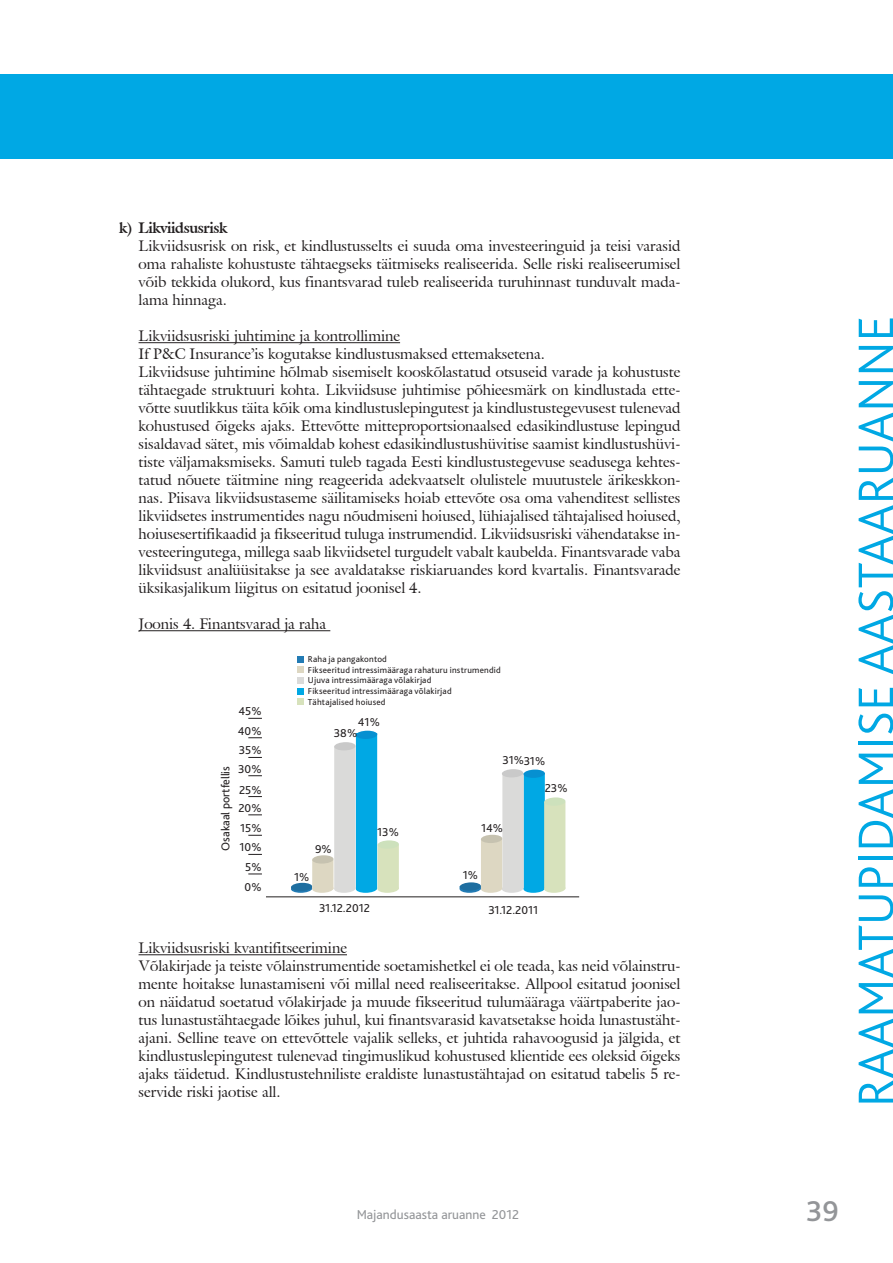
<style>
.page{position:relative;width:893px;height:1263px;background:#fff}
.page>*{position:absolute;margin:0;border:0;box-sizing:border-box;transform-origin:0 0}
.t1{font:300 52.05px "Bliss If Pro";color:#00a8e4}
.t2{font:500 30px "Bliss If Pro";color:#939598}
.t3{font:15px/18px "Galliard IT Cby BT";color:#231f20}
.t4{font:700 15px "Galliard IT Cby BT";letter-spacing:-.03em;color:#231f20}
.t5{font:13.5px "Bliss If Pro";color:#939598}
.t6{font:12px/19.5px "Bliss If Pro";color:#231f20}
.t7{font:9px/10.8px "Bliss If Pro";letter-spacing:.02em;color:#231f20}
</style>
<div class="page">
<div style="left:0;top:74px;width:893px;height:85px;background:#00a8e4"></div>
<hr style="left:139px;top:342px;width:261px;height:1px;background:#231f20">
<hr style="left:139px;top:630px;width:191px;height:1px;background:#231f20">
<hr style="left:139px;top:954px;width:208px;height:1px;background:#231f20">
<svg style="left:298px;top:656px;width:6px;height:6px"></svg>
<svg style="left:298px;top:688px;width:6px;height:6px"></svg>
<div style="left:298px;top:666px;width:6px;height:7px;background:#ddd7c2"></div>
<div style="left:298px;top:698px;width:6px;height:7px;background:#d7e2bc"></div>
<div style="left:298px;top:677px;width:6px;height:7px;background:#dadad9"></div>
<svg style="left:291px;top:731px;width:108px;height:162px"></svg>
<svg style="left:459px;top:769px;width:107px;height:124px"></svg>
<hr style="left:266px;top:896px;width:313px;height:1px;background:#231f20">
<svg style="left:248px;top:718px;width:14px;height:1px"></svg>
<svg style="left:248px;top:737px;width:14px;height:1px"></svg>
<svg style="left:248px;top:757px;width:14px;height:1px"></svg>
<svg style="left:248px;top:775px;width:14px;height:1px"></svg>
<svg style="left:248px;top:796px;width:14px;height:1px"></svg>
<svg style="left:248px;top:814px;width:14px;height:1px"></svg>
<svg style="left:248px;top:835px;width:14px;height:1px"></svg>
<svg style="left:248px;top:854px;width:14px;height:1px"></svg>
<svg style="left:248px;top:873px;width:14px;height:1px"></svg>
<p class="t4" style="left:119px;top:217px;width:110px">k) Likviidsusrisk</p>
<p class="t3" style="left:139px;top:236px;width:543px;text-align:justify">Likviidsusrisk on risk, et kindlustusselts ei suuda oma investeeringuid ja teisi varasid oma rahaliste kohustuste tähtaegseks täitmiseks realiseerida. Selle riski realiseerumisel võib tekkida olukord, kus finantsvarad tuleb realiseerida turuhinnast tunduvalt mada&shy;lama hinnaga.</p>
<p class="t3" style="left:139px;top:326px;width:543px">Likviidsusriski juhtimine ja kontrollimine<br>If P&amp;C Insurance’is kogutakse kindlustusmaksed ettemaksetena.<br>Likviidsuse juhtimine hõlmab sisemiselt kooskõlastatud otsuseid varade ja kohustuste tähtaegade struktuuri kohta. Likviidsuse juhtimise põhieesmärk on kindlustada ette&shy;võtte suutlikkus täita kõik oma kindlustuslepingutest ja kindlustustegevusest tulenevad kohustused õigeks ajaks. Ettevõtte mitteproportsionaalsed edasikindlustuse lepingud sisaldavad sätet, mis võimaldab kohest edasikindlustushüvitise saamist kindlustushüvi&shy;tiste väljamaksmiseks. Samuti tuleb tagada Eesti kindlustustegevuse seadusega kehtes&shy;tatud nõuete täitmine ning reageerida adekvaatselt olulistele muutustele ärikeskkon&shy;nas. Piisava likviidsustaseme säilitamiseks hoiab ettevõte osa oma vahenditest sellistes likviidsetes instrumentides nagu nõudmiseni hoiused, lühiajalised tähtajalised hoiused, hoiusesertifikaadid ja fikseeritud tuluga instrumendid. Likviidsusriski vähendatakse in&shy;vesteeringutega, millega saab likviidsetel turgudelt vabalt kaubelda. Finantsvarade vaba likviidsust analüüsitakse ja see avaldatakse riskiaruandes kord kvartalis. Finantsvarade üksikasjalikum liigitus on esitatud joonisel 4.</p>
<p class="t3" style="left:139px;top:614px;width:189px">Joonis 4. Finantsvarad ja raha</p>
<p class="t6" style="left:238px;top:703px;width:25px;text-align:justify">45% 40% 35%</p>
<p class="t6" style="left:238px;top:759px;width:25px;line-height:20.9px">30%<br>25%</p>
<p class="t6" style="left:238px;top:799px;width:25px;line-height:20.4px">20%<br>15%</p>
<p class="t6" style="left:240px;top:839px;width:23px;text-align:center">10%<br>5%<br>0%</p>
<p class="t6" style="left:217px;top:851px;width:86px;rotate:-90deg">Osakaal portfellis</p>
<p class="t7" style="left:308px;top:654px;width:194px">Raha ja pangakontod<br>Fikseeritud intressimääraga rahaturu instrumendid Ujuva intressimääraga võlakirjad<br>Fikseeritud intressimääraga võlakirjad<br>Tähtajalised hoiused</p>
<p class="t6" style="left:358px;top:714px;width:23px">41%</p>
<p class="t6" style="left:334px;top:724px;width:25px">38%</p>
<p class="t6" style="left:315px;top:840px;width:18px">9%</p>
<p class="t6" style="left:294px;top:869px;width:17px">1%</p>
<p class="t6" style="left:377px;top:823px;width:23px">13%</p>
<p class="t6" style="left:503px;top:752px;width:44px">31%31%</p>
<p class="t6" style="left:481px;top:819px;width:23px">14%</p>
<p class="t6" style="left:463px;top:867px;width:17px">1%</p>
<p class="t6" style="left:545px;top:779px;width:24px">23%</p>
<p class="t6" style="left:319px;top:899px;width:52px">31.12.2012</p>
<p class="t6" style="left:488px;top:902px;width:51px">31.12.2011</p>
<p class="t3" style="left:139px;top:938px;width:543px">Likviidsusriski kvantifitseerimine<br>Võlakirjade ja teiste võlainstrumentide soetamishetkel ei ole teada, kas neid võlainstru&shy;mente hoitakse lunastamiseni või millal need realiseeritakse. Allpool esitatud joonisel on näidatud soetatud võlakirjade ja muude fikseeritud tulumääraga väärtpaberite jao&shy;tus lunastustähtaegade lõikes juhul, kui finantsvarasid kavatsetakse hoida lunastustäht&shy;ajani. Selline teave on ettevõttele vajalik selleks, et juhtida rahavoogusid ja jälgida, et kindlustuslepingutest tulenevad tingimuslikud kohustused klientide ees oleksid õigeks ajaks täidetud. Kindlustustehniliste eraldiste lunastustähtajad on esitatud tabelis 5 re&shy;servide riski jaotise all.</p>
<p class="t5" style="left:357px;top:1209px;width:164px">Majandusaasta aruanne 2012</p>
<h1 class="t1" style="left:856px;top:1107px;width:793px;rotate:-90deg">RAAMATUPIDAMISE AASTAARUANNE</h1>
<h2 class="t2" style="left:806px;top:1199px;width:34px">39</h2>
</div>
